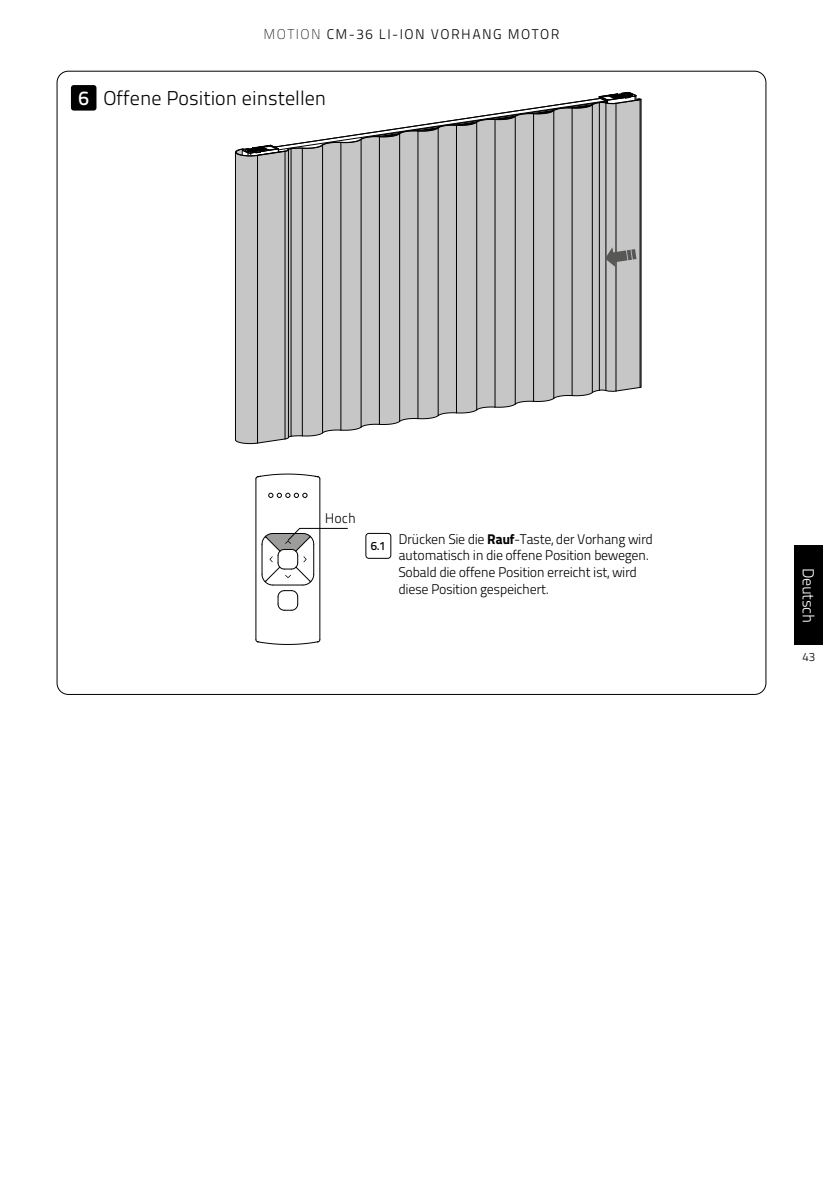
<style>
.page{position:relative;width:823px;height:1191px;background:#fff}
.page>*{position:absolute;margin:0;border:0;box-sizing:border-box;transform-origin:0 0}
.t1{font:20px "Titillium Text 14 L 250 wt";color:#000}
.t2{font:20px "Titillium Text 14 L 600 wt";color:#fff}
.t3{font:16px "Titillium Text 22 L 250 wt";letter-spacing:-.02em;color:#fff}
.t4{font:14px/16.8px "Titillium Maps 26 L 250 wt";letter-spacing:-.03em;color:#000}
.t5{font:14px "Titillium Maps 26 L 250 wt";letter-spacing:.1em;color:#000}
.t6{font:12px "Titillium Text 14 L 600 wt";color:#000}
.t7{font:12px "Titillium Maps 26 L 250 wt";color:#000}
.s1{font-family:"Titillium Maps 26 L 1 wt"}
.s2{font-family:"Titillium Maps 29 L 999 wt"}
</style>
<div class="page">
<div style="left:236px;top:156px;width:403px;height:231px;background:#c6c6c6"></div>
<hr style="left:640px;top:99px;width:1px;height:288px;background:#000">
<hr style="left:235px;top:152px;width:1px;height:288px;background:#000">
<hr style="left:615px;top:103px;width:1px;height:288px;background:#000">
<hr style="left:605px;top:103px;width:1px;height:287px;background:#000">
<hr style="left:598px;top:103px;width:1px;height:287px;background:#000">
<hr style="left:639px;top:100px;width:1px;height:287px;background:#000">
<hr style="left:302px;top:148px;width:1px;height:288px;background:#000">
<hr style="left:290px;top:149px;width:1px;height:287px;background:#000">
<hr style="left:322px;top:145px;width:1px;height:288px;background:#000">
<hr style="left:340px;top:142px;width:1px;height:288px;background:#000">
<hr style="left:360px;top:139px;width:1px;height:288px;background:#000">
<hr style="left:379px;top:137px;width:1px;height:287px;background:#000">
<hr style="left:399px;top:134px;width:1px;height:287px;background:#000">
<hr style="left:417px;top:131px;width:1px;height:287px;background:#000">
<hr style="left:437px;top:128px;width:1px;height:287px;background:#000">
<hr style="left:456px;top:125px;width:1px;height:288px;background:#000">
<hr style="left:476px;top:122px;width:1px;height:288px;background:#000">
<hr style="left:494px;top:119px;width:1px;height:288px;background:#000">
<hr style="left:514px;top:116px;width:1px;height:288px;background:#000">
<hr style="left:533px;top:114px;width:1px;height:287px;background:#000">
<hr style="left:553px;top:111px;width:1px;height:287px;background:#000">
<hr style="left:571px;top:108px;width:1px;height:287px;background:#000">
<hr style="left:591px;top:105px;width:1px;height:287px;background:#000">
<hr style="left:257px;top:155px;width:1px;height:288px;background:#000">
<svg style="left:235px;top:92px;width:406px;height:64px"></svg>
<hr style="left:284px;top:151px;width:1px;height:288px;background:#000">
<hr style="left:288px;top:150px;width:1px;height:287px;background:#000">
<svg style="left:235px;top:387px;width:406px;height:57px"></svg>
<div style="left:365px;top:533px;width:26px;height:25px;border:1px solid #000;border-radius:3px"></div>
<div style="left:71px;top:85px;width:25px;height:26px;background:#000;border-radius:3px"></div>
<svg style="left:604px;top:247px;width:32px;height:20px"></svg>
<hr style="left:255px;top:479px;width:1px;height:160px;background:#000">
<hr style="left:319px;top:479px;width:1px;height:160px;background:#000">
<svg style="left:255px;top:639px;width:65px;height:6px"></svg>
<svg style="left:255px;top:473px;width:65px;height:6px"></svg>
<svg style="left:268px;top:493px;width:39px;height:4px"></svg>
<svg style="left:261px;top:528px;width:87px;height:83px"></svg>
<div style="left:794px;top:546px;width:28px;height:99px;background:#000"></div>
<p class="t5" style="left:263px;top:24px;width:297px"><span class="s1">MOTION</span> CM-36 LI-ION VORHANG MOTOR</p>
<h1 class="t2" style="left:78px;top:86px;width:12px">6</h1>
<h1 class="t1" style="left:103px;top:86px;width:224px">Offene Position einstellen</h1>
<p class="t4" style="left:325px;top:509px;width:33px">Hoch</p>
<p class="t6" style="left:371px;top:539px;width:16px">6.1</p>
<p class="t4" style="left:398px;top:529px;width:256px">Drücken Sie die <span class="s2">Rauf</span>-Taste, der Vorhang wird automatisch in die offene Position bewegen.<br>Sobald die offene Position erreicht ist, wird diese Position gespeichert.</p>
<p class="t3" style="left:819px;top:568px;width:57px;rotate:90deg">Deutsch</p>
<p class="t7" style="left:802px;top:648px;width:14px">43</p>
</div>
